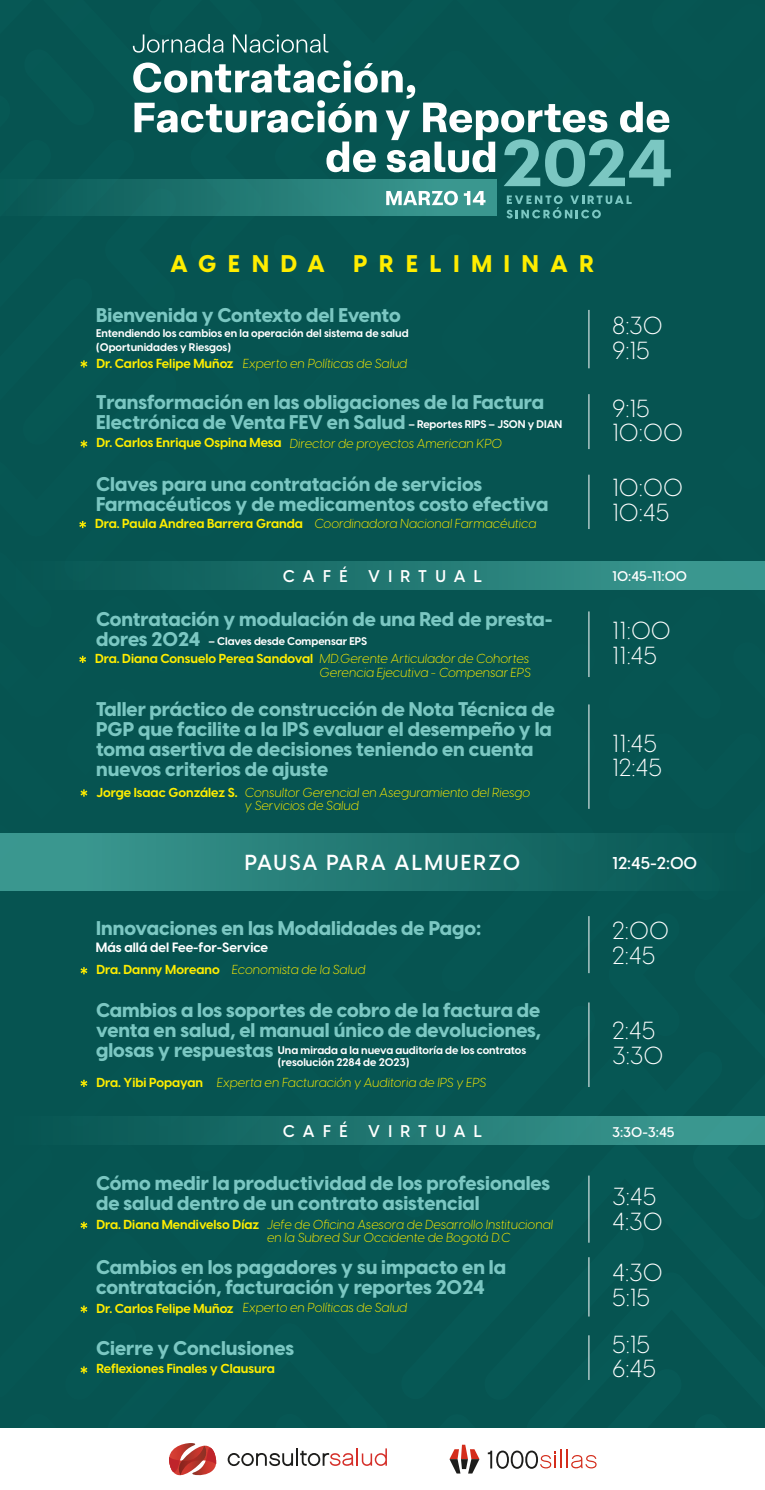
<style>
.page{position:relative;width:765px;height:1490px;background:#fff}
.page>*{position:absolute;margin:0;border:0;box-sizing:border-box;transform-origin:0 0}
.t1{font:300 24.38px/24.8px "Visby CF";color:#fff}
.t2{font:800 23.75px "Visby CF";letter-spacing:.5em;color:#ffed00}
.t3{font:600 21.38px "Visby CF";letter-spacing:.1em;color:#fff}
.t4{font:800 19.62px/20px "Visby CF";color:#7bc7c2}
.t5{font:600 16.88px "Visby CF";color:#fff}
.t6{font:600 16.75px "Visby CF";letter-spacing:.5em;color:#fff}
.t7{font:600 13.88px "Visby CF";color:#fff}
.t8{font:700 13.38px "Visby CF";color:#fff}
.t9{font:italic 300 12.88px/13.8px "Visby CF";color:#ffed00}
.t10{font:700 12.88px "Visby CF";color:#ffed00}
.t11{font:700 11px/14.2px "Visby CF";color:#fff}
.s1{font-weight:700;font-size:11px;color:#fff}
.s2{font-weight:700;font-style:normal}
.s3{font-weight:800;font-size:19.62px;color:#7bc7c2}
</style>
<div class="page">
<div style="left:0;top:0;width:765px;height:1463px;background:#065451"></div>
<div style="left:0;top:180px;width:496px;height:36px;background:#0f615e"></div>
<svg style="left:133px;top:34px;width:90px;height:19px"></svg>
<svg style="left:233px;top:34px;width:95px;height:19px"></svg>
<svg style="left:133px;top:60px;width:538px;height:158px"></svg>
<div style="left:0;top:561px;width:765px;height:28px;background:linear-gradient(to right,#04524f,#3e9c94)"></div>
<div style="left:0;top:1116px;width:765px;height:28px;background:linear-gradient(to right,#04524f,#3e9d95)"></div>
<div style="left:0;top:833px;width:765px;height:57px;background:linear-gradient(to right,#3e9c94,#045250)"></div>
<svg style="left:80px;top:360px;width:7px;height:7px"></svg>
<hr style="left:588px;top:310px;width:1px;height:58px;background:#fff">
<svg style="left:79px;top:656px;width:7px;height:7px"></svg>
<hr style="left:588px;top:394px;width:1px;height:55px;background:#fff">
<svg style="left:80px;top:440px;width:7px;height:7px"></svg>
<hr style="left:588px;top:475px;width:1px;height:54px;background:#fff">
<svg style="left:79px;top:521px;width:7px;height:7px"></svg>
<hr style="left:588px;top:611px;width:1px;height:66px;background:#fff">
<svg style="left:80px;top:789px;width:7px;height:7px"></svg>
<hr style="left:588px;top:704px;width:1px;height:105px;background:#fff">
<svg style="left:80px;top:967px;width:7px;height:7px"></svg>
<hr style="left:588px;top:916px;width:1px;height:57px;background:#fff">
<svg style="left:80px;top:1079px;width:7px;height:8px"></svg>
<hr style="left:588px;top:1002px;width:1px;height:85px;background:#fff">
<svg style="left:80px;top:1221px;width:7px;height:8px"></svg>
<hr style="left:588px;top:1175px;width:1px;height:67px;background:#fff">
<svg style="left:80px;top:1305px;width:7px;height:7px"></svg>
<hr style="left:588px;top:1257px;width:1px;height:59px;background:#fff">
<svg style="left:80px;top:1366px;width:7px;height:7px"></svg>
<hr style="left:588px;top:1335px;width:1px;height:45px;background:#fff">
<div style="left:0;top:1428px;width:765px;height:62px;background:#fff"></div>
<svg style="left:450px;top:1444px;width:29px;height:29px"></svg>
<svg style="left:488px;top:1449px;width:109px;height:19px"></svg>
<svg style="left:228px;top:1448px;width:159px;height:18px"></svg>
<svg style="left:169px;top:1443px;width:48px;height:33px"></svg>
<p class="t2" style="left:170px;top:245px;width:426px">AGENDA PRELIMINAR</p>
<p class="t4" style="left:96px;top:304px;width:306px">Bienvenida y Contexto del Evento</p>
<p class="t11" style="left:96px;top:325px;width:314px">Entendiendo los cambios en la operación del sistema de salud (Oportunidades y Riesgos)</p>
<p class="t10" style="left:96px;top:353px;width:139px">Dr. Carlos Felipe Muñoz</p>
<p class="t9" style="left:243px;top:356px;width:166px">Experto en Políticas de Salud</p>
<p class="t4" style="left:96px;top:390px;width:468px">Transformación en las obligaciones de la Factura<br>Electrónica de Venta FEV en Salud <span class="s1">– Reportes RIPS – JSON y DIAN</span></p>
<p class="t9" style="left:96px;top:435px;width:407px"><span class="s2">Dr. Carlos Enrique Ospina Mesa</span> Director de proyectos American KPO</p>
<p class="t4" style="left:96px;top:473px;width:454px">Claves para una contratación de servicios<br>Farmacéuticos y de medicamentos costo efectiva</p>
<p class="t9" style="left:95px;top:516px;width:443px"><span class="s2">Dra. Paula Andrea Barrera Granda</span> Coordinadora Nacional Farmacéutica</p>
<p class="t6" style="left:283px;top:563px;width:201px">CAFÉ VIRTUAL</p>
<p class="t4" style="left:96px;top:608px;width:458px">Contratación y modulación de una Red de presta-</p>
<p class="t11" style="left:96px;top:633px;width:272px"><span class="s3">dores 2024</span> – Claves desde Compensar EPS</p>
<p class="t9" style="left:95px;top:650px;width:437px;text-align:right"><span class="s2">Dra. Diana Consuelo Perea Sandoval</span> MD.Gerente Articulador de Cohortes<br>Gerencia Ejecutiva - Compensar EPS</p>
<p class="t4" style="left:96px;top:698px;width:460px">Taller práctico de construcción de Nota Técnica de PGP que facilite a la IPS evaluar el desempeño y la toma asertiva de decisiones teniendo en cuenta nuevos criterios de ajuste</p>
<p class="t9" style="left:245px;top:784px;width:287px;text-indent:-149px"><span class="s2">Jorge Isaac González S.</span> Consultor Gerencial en Aseguramiento del Riesgo y Servicios de Salud</p>
<p class="t1" style="left:612px;top:311px;width:52px">8:30<br>9:15</p>
<p class="t1" style="left:612px;top:394px;width:72px">9:15<br>10:00</p>
<p class="t1" style="left:612px;top:474px;width:72px">10:00<br>10:45</p>
<p class="t7" style="left:612px;top:566px;width:76px">10:45-11:00</p>
<p class="t1" style="left:612px;top:616px;width:60px">11:00<br>11:45</p>
<p class="t1" style="left:612px;top:729px;width:52px">11:45<br>12:45</p>
<p class="t3" style="left:245px;top:846px;width:277px">PAUSA PARA ALMUERZO</p>
<p class="t5" style="left:612px;top:850px;width:87px">12:45-2:00</p>
<p class="t4" style="left:96px;top:917px;width:387px">Innovaciones en las Modalidades de Pago:</p>
<p class="t8" style="left:96px;top:937px;width:174px">Más allá del Fee-for-Service</p>
<p class="t9" style="left:96px;top:961px;width:271px"><span class="s2">Dra. Danny Moreano</span> Economista de la Salud</p>
<p class="t4" style="left:96px;top:998px;width:446px">Cambios a los soportes de cobro de la factura de venta en salud, el manual único de devoluciones,</p>
<p class="t11" style="left:278px;top:1043px;width:250px;line-height:12.5px;text-indent:-182px"><span class="s3">glosas y respuestas</span> Una mirada a la nueva auditoría de los contratos (resolución 2284 de 2023)</p>
<p class="t9" style="left:96px;top:1074px;width:392px"><span class="s2">Dra. Yibi Popayan</span> Experta en Facturación y Auditoria de IPS y EPS</p>
<p class="t1" style="left:612px;top:916px;width:58px">2:00<br>2:45</p>
<p class="t1" style="left:612px;top:1016px;width:53px">2:45<br>3:30</p>
<p class="t6" style="left:283px;top:1118px;width:201px">CAFÉ VIRTUAL</p>
<p class="t7" style="left:612px;top:1121px;width:64px">3:30-3:45</p>
<p class="t4" style="left:96px;top:1172px;width:455px">Cómo medir la productividad de los profesionales de salud dentro de un contrato asistencial</p>
<p class="t9" style="left:267px;top:1216px;width:287px;text-indent:-171px"><span class="s2">Dra. Diana Mendivelso Díaz</span> Jefe de Oficina Asesora de Desarrollo Institucional en la Subred Sur Occidente de Bogotá D.C</p>
<p class="t1" style="left:612px;top:1182px;width:52px">3:45<br>4:30</p>
<p class="t4" style="left:96px;top:1256px;width:412px">Cambios en los pagadores y su impacto en la contratación, facturación y reportes 2024</p>
<p class="t1" style="left:612px;top:1258px;width:52px">4:30<br>5:15</p>
<p class="t9" style="left:96px;top:1299px;width:313px"><span class="s2">Dr. Carlos Felipe Muñoz</span> Experto en Políticas de Salud</p>
<p class="t4" style="left:96px;top:1336px;width:199px">Cierre y Conclusiones</p>
<p class="t1" style="left:612px;top:1329px;width:45px">5:15<br>6:45</p>
<p class="t10" style="left:96px;top:1358px;width:180px">Reflexiones Finales y Clausura</p>
</div>
